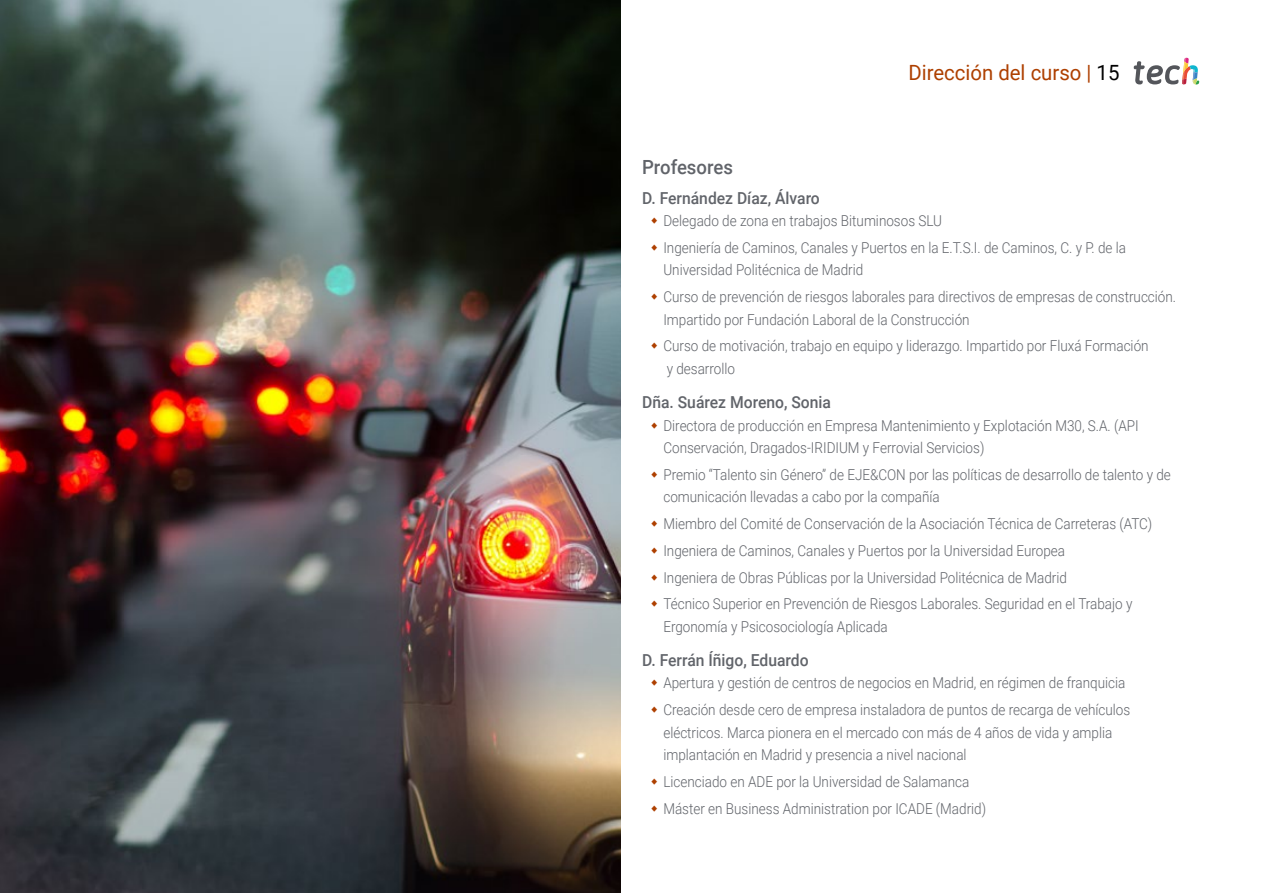
<style>
.page{position:relative;width:1263px;height:893px;background:#fff}
.page>*{position:absolute;margin:0;border:0;box-sizing:border-box;transform-origin:0 0}
.t1{font:21px "Roboto";color:#ae4000}
.t2{font:500 19.5px "Roboto";color:#61646a;scale:.95 1}
.t3{font:500 16.5px "Roboto";color:#61646a;scale:.95 1}
.t4{font:300 15px/26.7px "Roboto";color:#61646a;scale:.9 1}
.s1{color:#000}
</style>
<div class="page">
<svg style="left:1134px;top:58px;width:65px;height:27px"></svg>
<img style="left:0;top:0;width:621px;height:893px">
<h1 class="t1" style="left:908px;top:57px;width:213px">Dirección del curso | <span class="s1">15</span></h1>
<h2 class="t2" style="left:642px;top:154px;width:97px">Profesores</h2>
<p class="t3" style="left:642px;top:186px;width:189px">D. Fernández Díaz, Álvaro</p>
<p class="t4" style="left:663px;top:207px;width:516px">Delegado de zona en trabajos Bituminosos SLU<br>Ingeniería de Caminos, Canales y Puertos en la E.T.S.I. de Caminos, C. y P. de la</p>
<p class="t4" style="left:663px;top:256px;width:571px">Universidad Politécnica de Madrid<br>Curso de prevención de riesgos laborales para directivos de empresas de construcción.</p>
<p class="t4" style="left:663px;top:305px;width:541px">Impartido por Fundación Laboral de la Construcción<br>Curso de motivación, trabajo en equipo y liderazgo. Impartido por Fluxá Formación</p>
<p class="t4" style="left:667px;top:355px;width:77px">y desarrollo</p>
<p class="t3" style="left:642px;top:391px;width:200px">Dña. Suárez Moreno, Sonia</p>
<p class="t4" style="left:663px;top:413px;width:530px;line-height:22.5px">Directora de producción en Empresa Mantenimiento y Explotación M30, S.A. (API<br>Conservación, Dragados-IRIDIUM y Ferrovial Servicios)</p>
<p class="t4" style="left:663px;top:463px;width:565px;line-height:22.5px">Premio “Talento sin Género” de EJE&amp;CON por las políticas de desarrollo de talento y de comunicación llevadas a cabo por la compañía</p>
<p class="t4" style="left:663px;top:510px;width:545px">Miembro del Comité de Conservación de la Asociación Técnica de Carreteras (ATC)<br>Ingeniera de Caminos, Canales y Puertos por la Universidad Europea<br>Ingeniera de Obras Públicas por la Universidad Politécnica de Madrid<br>Técnico Superior en Prevención de Riesgos Laborales. Seguridad en el Trabajo y</p>
<p class="t4" style="left:663px;top:613px;width:251px">Ergonomía y Psicosociología Aplicada</p>
<p class="t3" style="left:642px;top:649px;width:177px">D. Ferrán Íñigo, Eduardo</p>
<p class="t4" style="left:663px;top:669px;width:520px">Apertura y gestión de centros de negocios en Madrid, en régimen de franquicia<br>Creación desde cero de empresa instaladora de puntos de recarga de vehículos</p>
<p class="t4" style="left:663px;top:721px;width:500px;line-height:22.5px">eléctricos. Marca pionera en el mercado con más de 4 años de vida y amplia implantación en Madrid y presencia a nivel nacional</p>
<p class="t4" style="left:663px;top:768px;width:360px">Licenciado en ADE por la Universidad de Salamanca<br>Máster en Business Administration por ICADE (Madrid)</p>
</div>
